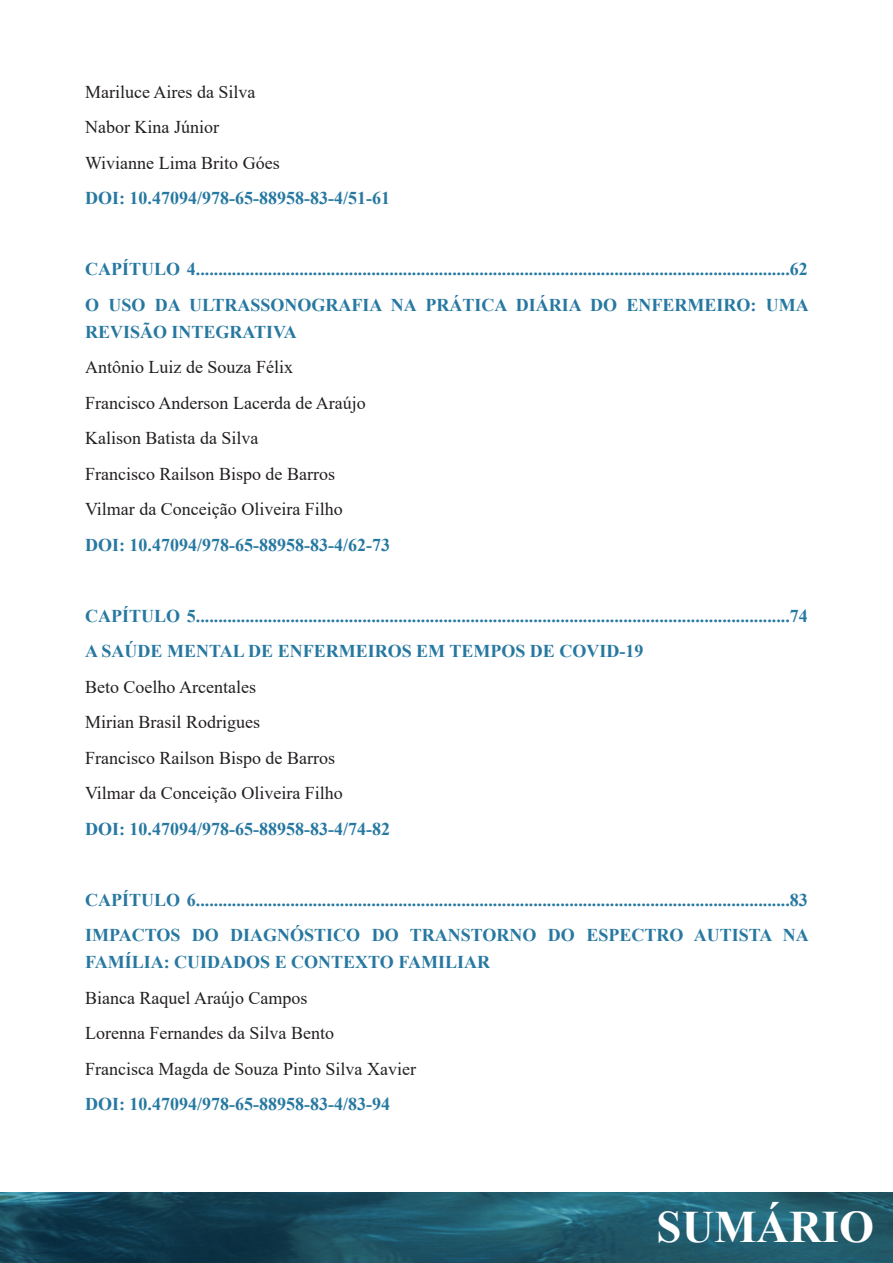
<style>
.page{position:relative;width:893px;height:1263px;background:#fff}
.page>*{position:absolute;margin:0;border:0;box-sizing:border-box;transform-origin:0 0}
.t1{font:700 45px "Times New Roman";color:#fff}
.t2{font:700 18px/27px "Times New Roman";color:#2778a1}
.Título_1{font:18px "Times New Roman";color:#231f20}
</style>
<div class="page">
<img style="left:0;top:1193px;width:893px;height:70px">
<p class="Título_1" style="left:85px;top:79px;width:172px">Mariluce Aires da Silva</p>
<p class="Título_1" style="left:85px;top:114px;width:135px">Nabor Kina Júnior</p>
<p class="Título_1" style="left:85px;top:150px;width:196px">Wivianne Lima Brito Góes</p>
<p class="t2" style="left:85px;top:184px;width:306px">DOI: 10.47094/978-65-88958-83-4/51-61</p>
<p class="t2" style="left:85px;top:255px;width:724px">CAPÍTULO 4....................................................................................................................................62</p>
<p class="t2" style="left:85px;top:290px;width:725px">O USO DA ULTRASSONOGRAFIA NA PRÁTICA DIÁRIA DO ENFERMEIRO: UMA<br>REVISÃO INTEGRATIVA</p>
<p class="Título_1" style="left:85px;top:354px;width:209px">Antônio Luiz de Souza Félix</p>
<p class="Título_1" style="left:85px;top:390px;width:282px">Francisco Anderson Lacerda de Araújo</p>
<p class="Título_1" style="left:85px;top:425px;width:175px">Kalison Batista da Silva</p>
<p class="Título_1" style="left:85px;top:461px;width:251px">Francisco Railson Bispo de Barros</p>
<p class="Título_1" style="left:85px;top:496px;width:259px">Vilmar da Conceição Oliveira Filho</p>
<p class="t2" style="left:85px;top:531px;width:306px">DOI: 10.47094/978-65-88958-83-4/62-73</p>
<p class="t2" style="left:85px;top:602px;width:724px">CAPÍTULO 5....................................................................................................................................74</p>
<p class="t2" style="left:85px;top:637px;width:560px">A SAÚDE MENTAL DE ENFERMEIROS EM TEMPOS DE COVID-19</p>
<p class="Título_1" style="left:85px;top:674px;width:172px">Beto Coelho Arcentales</p>
<p class="Título_1" style="left:85px;top:709px;width:176px">Mirian Brasil Rodrigues</p>
<p class="Título_1" style="left:85px;top:745px;width:251px">Francisco Railson Bispo de Barros</p>
<p class="Título_1" style="left:85px;top:780px;width:259px">Vilmar da Conceição Oliveira Filho</p>
<p class="t2" style="left:85px;top:815px;width:306px">DOI: 10.47094/978-65-88958-83-4/74-82</p>
<p class="t2" style="left:85px;top:886px;width:724px">CAPÍTULO 6....................................................................................................................................83</p>
<p class="t2" style="left:85px;top:921px;width:725px">IMPACTOS DO DIAGNÓSTICO DO TRANSTORNO DO ESPECTRO AUTISTA NA<br>FAMÍLIA: CUIDADOS E CONTEXTO FAMILIAR</p>
<p class="Título_1" style="left:85px;top:985px;width:224px">Bianca Raquel Araújo Campos</p>
<p class="Título_1" style="left:85px;top:1020px;width:250px">Lorenna Fernandes da Silva Bento</p>
<p class="Título_1" style="left:85px;top:1056px;width:332px">Francisca Magda de Souza Pinto Silva Xavier</p>
<p class="t2" style="left:85px;top:1090px;width:306px">DOI: 10.47094/978-65-88958-83-4/83-94</p>
<h1 class="t1" style="left:657px;top:1194px;width:219px">SUMÁRIO</h1>
</div>
